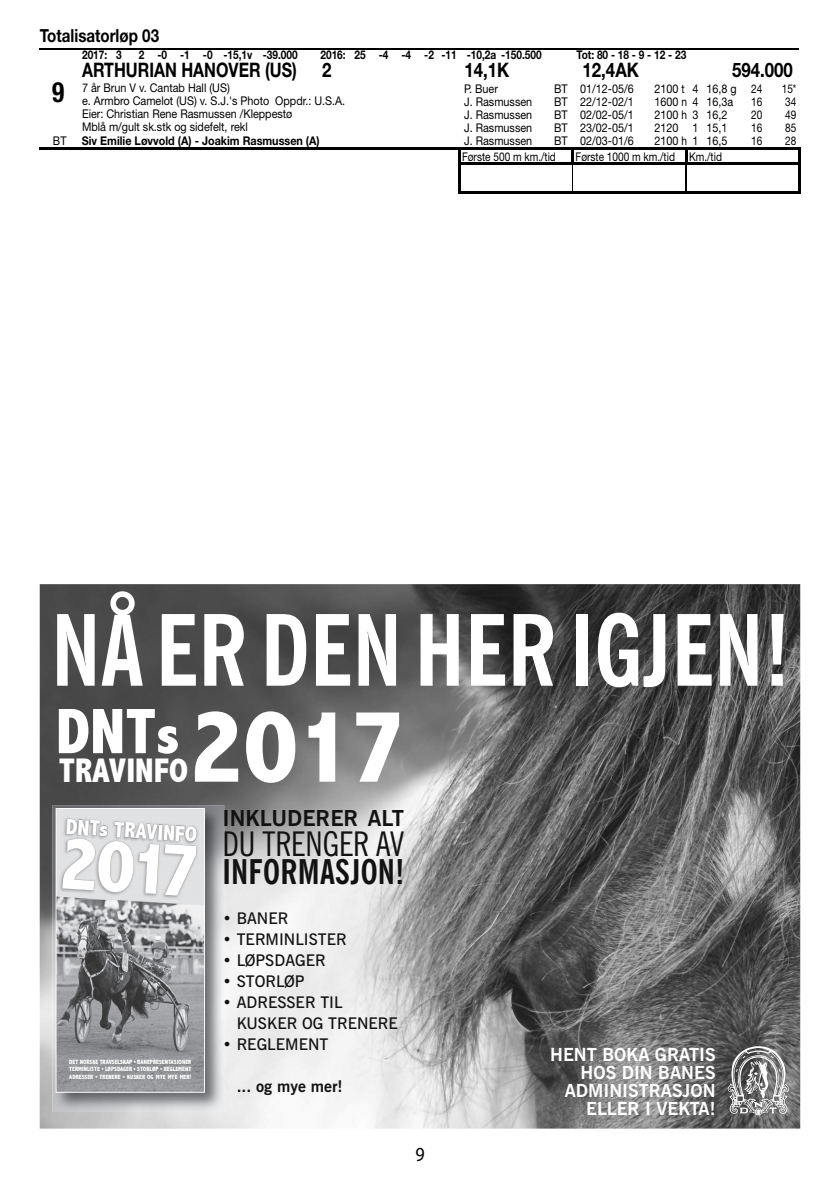
<style>
.page{position:relative;width:840px;height:1191px;background:#fff}
.page>*{position:absolute;margin:0;border:0;box-sizing:border-box;transform-origin:0 0}
.t1{font:800 condensed 106px "Abadi";color:#fff}
.t2{font:700 condensed 98px "News Gothic BT";color:#fff}
.t3{font:800 condensed 64.8px "Abadi";color:#fff}
.t4{font:800 condensed 34.2px "Abadi";color:#fff}
.t5{font:700 condensed 34px "News Gothic BT";letter-spacing:.005em;color:#121212}
.t6{font:condensed 34px "News Gothic BT";color:#121212}
.t7{font:700 condensed 28px "Helvetica Neue";color:#000;scale:.9 1}
.t8{font:700 22px "News Gothic BT";color:#121212}
.t9{font:800 condensed 22px "Abadi";color:#fff}
.t10{font:700 20px "Helvetica Neue";color:#000;scale:.8 1}
.t11{font:700 20px "Helvetica Neue";color:#000;scale:.84 1}
.t12{font:20px "Myriad Pro";color:#000;scale:.9 1}
.t13{font:700 18px/18px "News Gothic BT";color:#fff;text-align:right}
.t14{font:700 18px "Helvetica Neue";color:#000;scale:.84 1}
.t15{font:600 16px/21px "News Gothic BT";color:#121212}
.t16{font:700 16px "News Gothic BT";color:#121212}
.t17{font:12px/13px "Helvetica Neue";color:#000;scale:.9 1}
.t18{font:700 12px "Helvetica Neue";color:#000;scale:.84 1}
.t19{font:12px "Helvetica Neue";color:#000;scale:.84 1}
.t20{font:700 12px "Helvetica Neue";color:#000;scale:.9 1}
.t21{font:800 condensed 6.2px/7.4px "Abadi";color:#fff;text-align:justify}
.s1{font-size:56.8px}
</style>
<div class="page">
<img style="left:40px;top:584px;width:759px;height:544px">
<img style="left:53px;top:805px;width:171px;height:307px">
<svg style="left:56px;top:808px;width:149px;height:284px"></svg>
<svg style="left:727px;top:1046px;width:61px;height:69px"></svg>
<hr style="left:40px;top:48px;width:42px;height:1px;background:#000">
<hr style="left:82px;top:48px;width:376px;height:1px;background:#000">
<hr style="left:458px;top:48px;width:340px;height:1px;background:#000">
<hr style="left:40px;top:147px;width:419px;height:2px;background:#000">
<hr style="left:459px;top:147px;width:113px;height:2px;background:#000">
<svg style="left:458px;top:149px;width:2px;height:14px"></svg>
<hr style="left:572px;top:147px;width:113px;height:2px;background:#000">
<hr style="left:685px;top:147px;width:115px;height:2px;background:#000">
<svg style="left:798px;top:149px;width:2px;height:14px"></svg>
<hr style="left:458px;top:163px;width:114px;height:2px;background:#000">
<hr style="left:458px;top:165px;width:2px;height:27px;background:#000">
<hr style="left:458px;top:192px;width:114px;height:2px;background:#000">
<hr style="left:572px;top:163px;width:113px;height:2px;background:#000">
<hr style="left:572px;top:192px;width:113px;height:2px;background:#000">
<svg style="left:571px;top:149px;width:2px;height:43px"></svg>
<hr style="left:685px;top:163px;width:115px;height:2px;background:#000">
<hr style="left:798px;top:165px;width:2px;height:27px;background:#000">
<hr style="left:685px;top:192px;width:115px;height:2px;background:#000">
<svg style="left:684px;top:149px;width:2px;height:43px"></svg>
<h3 class="t14" style="left:40px;top:25px;width:143px">Totalisatorløp 03</h3>
<h3 class="t7" style="left:52px;top:76px;width:15px">9</h3>
<p class="t18" style="left:82px;top:47px;width:49px">2017: 3</p>
<p class="t18" style="left:139px;top:47px;width:190px">2 -0 -1 -0 -15,1v -39.000</p>
<p class="t18" style="left:320px;top:47px;width:265px">2016: 25 -4 -4 -2 -11 -10,2a -150.500</p>
<p class="t18" style="left:576px;top:47px;width:132px">Tot: 80 - 18 - 9 - 12 - 23</p>
<h3 class="t10" style="left:82px;top:58px;width:270px">ARTHURIAN HANOVER (US)</h3>
<h3 class="t11" style="left:322px;top:58px;width:13px">2</h3>
<h3 class="t11" style="left:464px;top:58px;width:55px">14,1K</h3>
<h3 class="t11" style="left:582px;top:58px;width:69px">12,4AK</h3>
<h3 class="t11" style="left:731px;top:58px;width:74px">594.000</h3>
<p class="t17" style="left:82px;top:81px;width:294px">7 år Brun V v. Cantab Hall (US)<br>e. Armbro Camelot (US) v. S.J.'s Photo Oppdr.: U.S.A.<br>Eier: Christian Rene Rasmussen /Kleppestø<br>Mblå m/gult sk.stk og sidefelt, rekl</p>
<p class="t17" style="left:464px;top:82px;width:39px">P. Buer</p>
<p class="t17" style="left:554px;top:82px;width:90px">BT 01/12-05/6</p>
<p class="t17" style="left:654px;top:82px;width:122px">2100 t 4 16,8 g 24</p>
<p class="t19" style="left:781px;top:81px;width:19px">15*</p>
<p class="t17" style="left:464px;top:95px;width:77px">J. Rasmussen</p>
<p class="t17" style="left:554px;top:95px;width:90px">BT 22/12-02/1</p>
<p class="t17" style="left:654px;top:95px;width:89px">1600 n 4 16,3a</p>
<p class="t19" style="left:750px;top:94px;width:15px">16</p>
<p class="t19" style="left:784px;top:94px;width:15px">34</p>
<p class="t17" style="left:464px;top:108px;width:77px">J. Rasmussen</p>
<p class="t17" style="left:554px;top:108px;width:90px">BT 02/02-05/1</p>
<p class="t17" style="left:654px;top:108px;width:83px">2100 h 3 16,2</p>
<p class="t19" style="left:750px;top:107px;width:15px">20</p>
<p class="t19" style="left:784px;top:107px;width:15px">49</p>
<p class="t17" style="left:464px;top:121px;width:77px">J. Rasmussen</p>
<p class="t17" style="left:554px;top:121px;width:90px">BT 23/02-05/1</p>
<p class="t17" style="left:654px;top:121px;width:83px">2120 1 15,1</p>
<p class="t19" style="left:750px;top:120px;width:15px">16</p>
<p class="t19" style="left:784px;top:120px;width:15px">85</p>
<p class="t17" style="left:53px;top:134px;width:17px">BT</p>
<p class="t20" style="left:82px;top:133px;width:266px">Siv Emilie Løvvold (A) - Joakim Rasmussen (A)</p>
<p class="t17" style="left:464px;top:134px;width:77px">J. Rasmussen</p>
<p class="t17" style="left:554px;top:134px;width:90px">BT 02/03-01/6</p>
<p class="t17" style="left:654px;top:134px;width:83px">2100 h 1 16,5</p>
<p class="t19" style="left:750px;top:133px;width:15px">16</p>
<p class="t19" style="left:784px;top:133px;width:15px">28</p>
<p class="t19" style="left:462px;top:149px;width:113px">Første 500 m km./tid</p>
<p class="t19" style="left:575px;top:149px;width:176px">Første 1000 m km./tid Km./tid</p>
<h2 class="t2" style="left:51px;top:590px;width:739px">NÅ ER DEN HER IGJEN!</h2>
<h3 class="t3" style="left:56px;top:694px;width:125px">DNT<span class="s1">s</span></h3>
<h3 class="t4" style="left:59px;top:750px;width:130px">TRAVINFO</h3>
<h1 class="t1" style="left:189px;top:685px;width:218px">2017</h1>
<h3 class="t9" style="left:67px;top:813px;width:133px;rotate:4deg">DNTs TRAVINFO</h3>
<p class="t21" style="left:69px;top:1058px;width:124px">DET NORSKE TRAVSELSKAP • BANEPRESENTASJONER TERMINLISTE • LØPSDAGER • STORLØP • REGLEMENT ADRESSER • TRENERE • KUSKER OG MYE MYE MER!</p>
<h3 class="t8" style="left:222px;top:804px;width:183px">INKLUDERER ALT</h3>
<h3 class="t6" style="left:222px;top:823px;width:183px">DU TRENGER AV</h3>
<h3 class="t5" style="left:222px;top:850px;width:183px">INFORMASJON!</h3>
<h3 class="t15" style="left:222px;top:907px;width:67px">• BANER</h3>
<h3 class="t15" style="left:222px;top:928px;width:126px">• TERMINLISTER</h3>
<h3 class="t15" style="left:222px;top:949px;width:105px">• LØPSDAGER</h3>
<h3 class="t15" style="left:222px;top:970px;width:84px">• STORLØP</h3>
<h3 class="t15" style="left:237px;top:991px;width:162px;text-indent:-14px">• ADRESSER TIL<br>KUSKER OG TRENERE</h3>
<h3 class="t15" style="left:222px;top:1033px;width:107px">• REGLEMENT</h3>
<h3 class="t16" style="left:237px;top:1076px;width:107px">... og mye mer!</h3>
<h3 class="t12" style="left:415px;top:1141px;width:12px">9</h3>
<h3 class="t13" style="left:550px;top:1045px;width:167px">HENT BOKA GRATIS<br>HOS DIN BANES<br>ADMINISTRASJON<br>ELLER I VEKTA!</h3>
</div>
